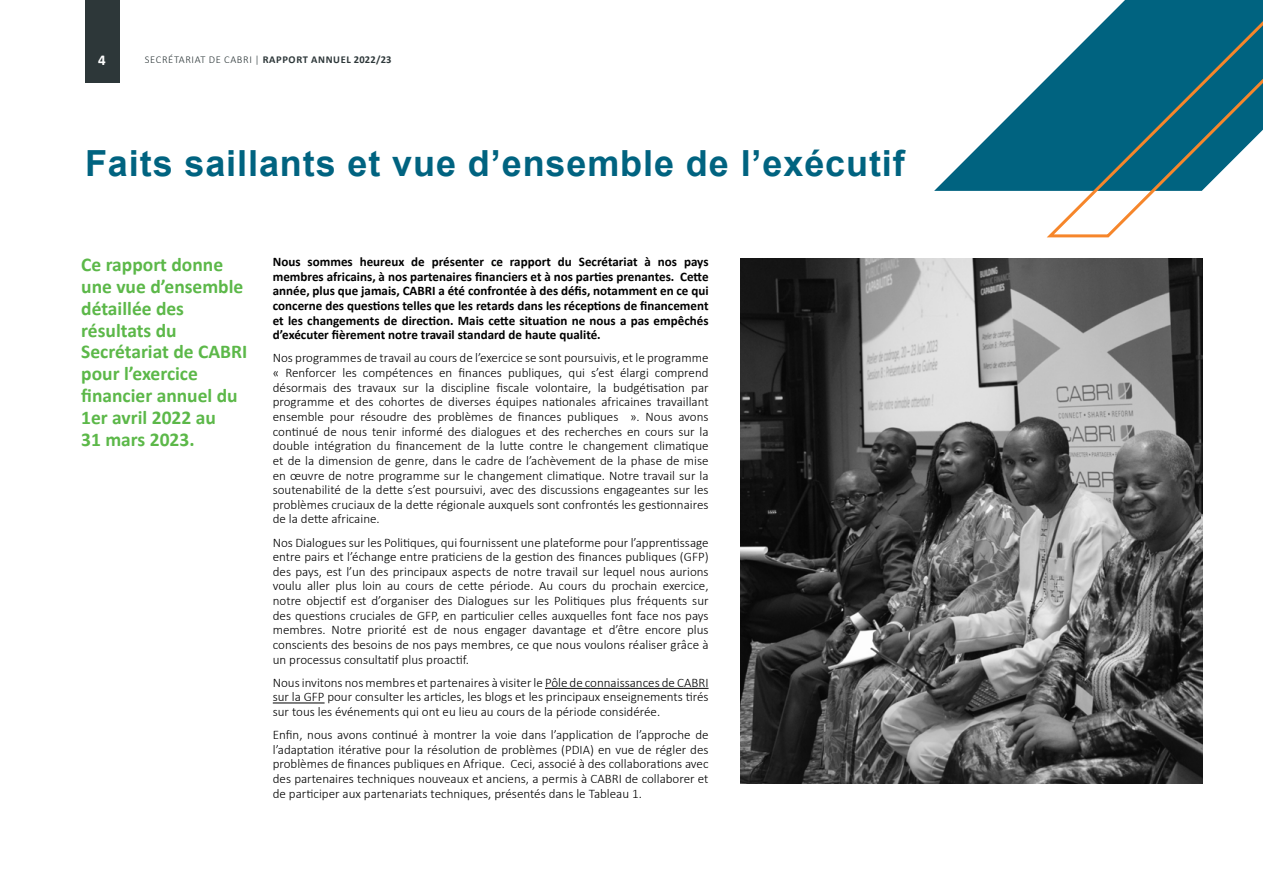
<style>
.page{position:relative;width:1263px;height:893px;background:#fff}
.page>*{position:absolute;margin:0;border:0;box-sizing:border-box;transform-origin:0 0}
.t1{font:700 36px "Arial";letter-spacing:.025em;color:#006380}
.t2{font:700 19.5px/21.9px "Calibri";color:#5cb849}
.t3{font:700 15px "Calibri";color:#fff}
.t4{font:300 13.05px/14.7px "Calibri";color:#000;text-align:justify}
.t5{font:700 13.05px/14.7px "Calibri";color:#000;text-align:justify}
.t6{font:700 10.5px "Calibri";letter-spacing:.06em;color:#2d3739}
.s1{font-weight:300}
</style>
<div class="page">
<div style="left:85px;top:0;width:34px;height:83px;background:#2d3739"></div>
<svg style="left:934px;top:82px;width:109px;height:109px"></svg>
<svg style="left:1043px;top:0;width:220px;height:238px"></svg>
<hr style="left:545px;top:688px;width:163px;height:1px;background:#000">
<hr style="left:273px;top:703px;width:52px;height:1px;background:#000">
<img style="left:740px;top:258px;width:462px;height:526px">
<p class="t3" style="left:98px;top:50px;width:9px">4</p>
<p class="t6" style="left:145px;top:52px;width:248px"><span class="s1">SECRÉTARIAT DE CABRI |</span> RAPPORT ANNUEL 2022/23</p>
<h1 class="t1" style="left:85px;top:140px;width:821px">Faits saillants et vue d’ensemble de l’exécutif</h1>
<h2 class="t2" style="left:81px;top:254px;width:168px">Ce rapport donne une vue d’ensemble détaillée des résultats du<br>Secrétariat de CABRI pour l’exercice financier annuel du<br>1er avril 2022 au<br>31 mars 2023.</h2>
<p class="t5" style="left:273px;top:254px;width:437px">Nous sommes heureux de présenter ce rapport du Secrétariat à nos pays membres africains, à nos partenaires financiers et à nos parties prenantes. Cette année, plus que jamais, CABRI a été confrontée à des défis, notamment en ce qui concerne des questions telles que les retards dans les réceptions de financement et les changements de direction. Mais cette situation ne nous a pas empêchés d’exécuter fièrement notre travail standard de haute qualité.</p>
<p class="t4" style="left:273px;top:351px;width:437px">Nos programmes de travail au cours de l’exercice se sont poursuivis, et le programme « Renforcer les compétences en finances publiques, qui s’est élargi comprend désormais des travaux sur la discipline fiscale volontaire, la budgétisation par programme et des cohortes de diverses équipes nationales africaines travaillant ensemble pour résoudre des problèmes de finances publiques ». Nous avons continué de nous tenir informé des dialogues et des recherches en cours sur la double intégration du financement de la lutte contre le changement climatique et de la dimension de genre, dans le cadre de l’achèvement de la phase de mise en œuvre de notre programme sur le changement climatique. Notre travail sur la soutenabilité de la dette s’est poursuivi, avec des discussions engageantes sur les problèmes cruciaux de la dette régionale auxquels sont confrontés les gestionnaires de la dette africaine.</p>
<p class="t4" style="left:273px;top:535px;width:437px">Nos Dialogues sur les Politiques, qui fournissent une plateforme pour l’apprentissage entre pairs et l’échange entre praticiens de la gestion des finances publiques (GFP) des pays, est l’un des principaux aspects de notre travail sur lequel nous aurions voulu aller plus loin au cours de cette période. Au cours du prochain exercice, notre objectif est d’organiser des Dialogues sur les Politiques plus fréquents sur des questions cruciales de GFP, en particulier celles auxquelles font face nos pays membres. Notre priorité est de nous engager davantage et d’être encore plus conscients des besoins de nos pays membres, ce que nous voulons réaliser grâce à un processus consultatif plus proactif.</p>
<p class="t4" style="left:273px;top:675px;width:437px">Nous invitons nos membres et partenaires à visiter le Pôle de connaissances de CABRI sur la GFP pour consulter les articles, les blogs et les principaux enseignements tirés sur tous les événements qui ont eu lieu au cours de la période considérée.</p>
<p class="t4" style="left:273px;top:727px;width:437px">Enfin, nous avons continué à montrer la voie dans l’application de l’approche de l’adaptation itérative pour la résolution de problèmes (PDIA) en vue de régler des problèmes de finances publiques en Afrique. Ceci, associé à des collaborations avec des partenaires techniques nouveaux et anciens, a permis à CABRI de collaborer et de participer aux partenariats techniques, présentés dans le Tableau 1.</p>
</div>
